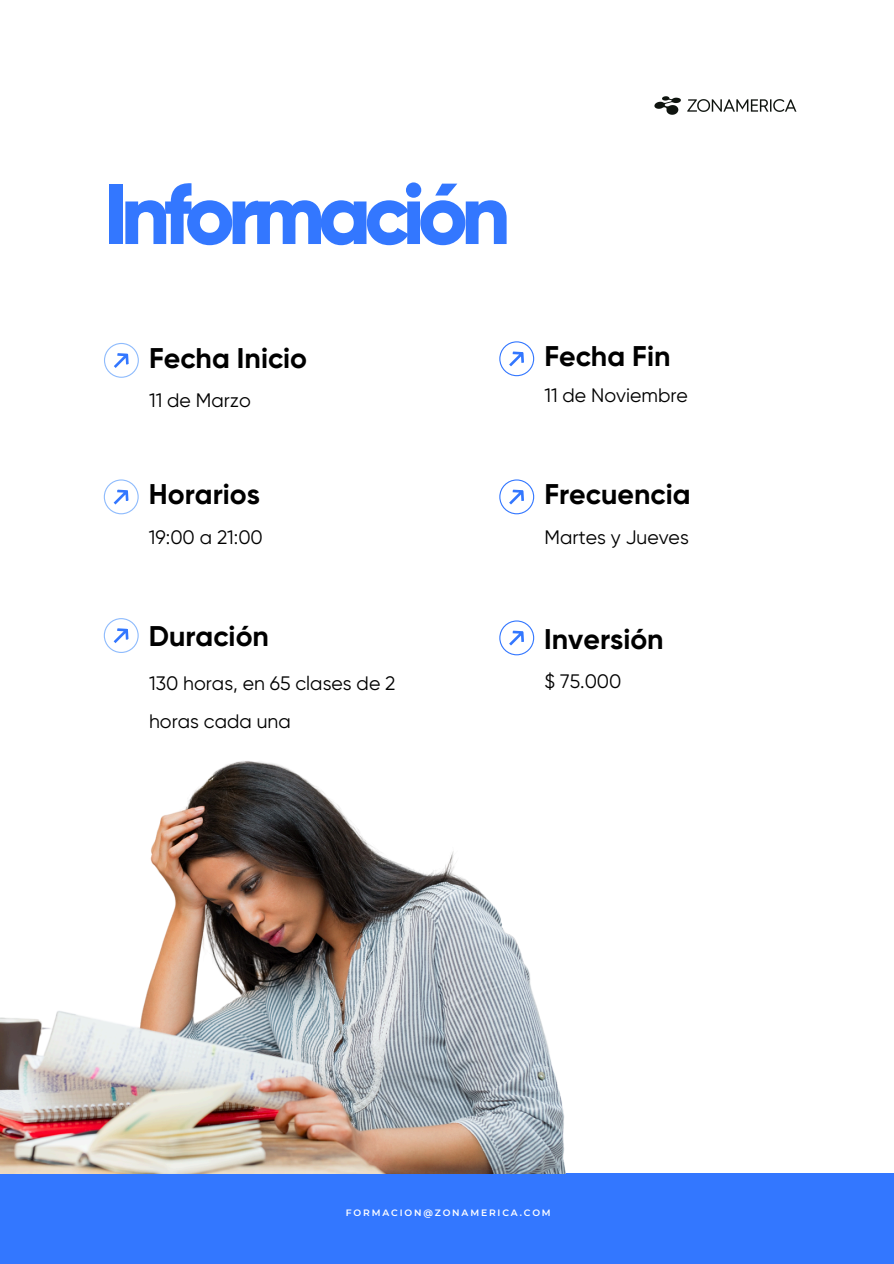
<style>
.page{position:relative;width:894px;height:1264px;background:#fff}
.page>*{position:absolute;margin:0;border:0;box-sizing:border-box;transform-origin:0 0}
.t1{font:800 85.05px "Gilroy";letter-spacing:-.08em;color:#37f}
.t2{font:700 28.5px "Gilroy";color:#000}
.t3{font:19.5px/38.2px "Gilroy";color:#000}
.t4{font:600 9.15px "Montserrat";letter-spacing:.2em;color:#fff}
</style>
<div class="page">
<svg style="left:104px;top:479px;width:35px;height:35px"></svg>
<img style="left:654px;top:96px;width:143px;height:19px">
<svg style="left:104px;top:343px;width:35px;height:35px"></svg>
<svg style="left:499px;top:341px;width:35px;height:35px"></svg>
<svg style="left:499px;top:479px;width:35px;height:35px"></svg>
<svg style="left:104px;top:618px;width:35px;height:35px"></svg>
<div style="left:0;top:1173px;width:893px;height:90px;background:#37f"></div>
<img style="left:0;top:761px;width:565px;height:412px">
<svg style="left:499px;top:620px;width:35px;height:35px"></svg>
<p class="t1" style="left:104px;top:178px;width:408px">Información</p>
<h1 class="t2" style="left:149px;top:346px;width:159px">Fecha Inicio</h1>
<p class="t3" style="left:149px;top:382px;width:103px">11 de Marzo</p>
<h2 class="t2" style="left:149px;top:482px;width:112px">Horarios</h2>
<p class="t3" style="left:149px;top:519px;width:115px">19:00 a 21:00</p>
<p class="t2" style="left:149px;top:624px;width:122px">Duración</p>
<h2 class="t3" style="left:149px;top:665px;width:248px">130 horas, en 65 clases de 2 horas cada una</h2>
<p class="t2" style="left:544px;top:344px;width:127px">Fecha Fin</p>
<p class="t3" style="left:544px;top:378px;width:145px">11 de Noviembre</p>
<h2 class="t2" style="left:544px;top:482px;width:147px">Frecuencia</h2>
<p class="t3" style="left:544px;top:519px;width:146px">Martes y Jueves</p>
<h2 class="t2" style="left:544px;top:626px;width:121px">Inversión</h2>
<p class="t3" style="left:544px;top:663px;width:78px">$ 75.000</p>
<p class="t4" style="left:346px;top:1206px;width:206px">FORMACION@ZONAMERICA.COM</p>
</div>
